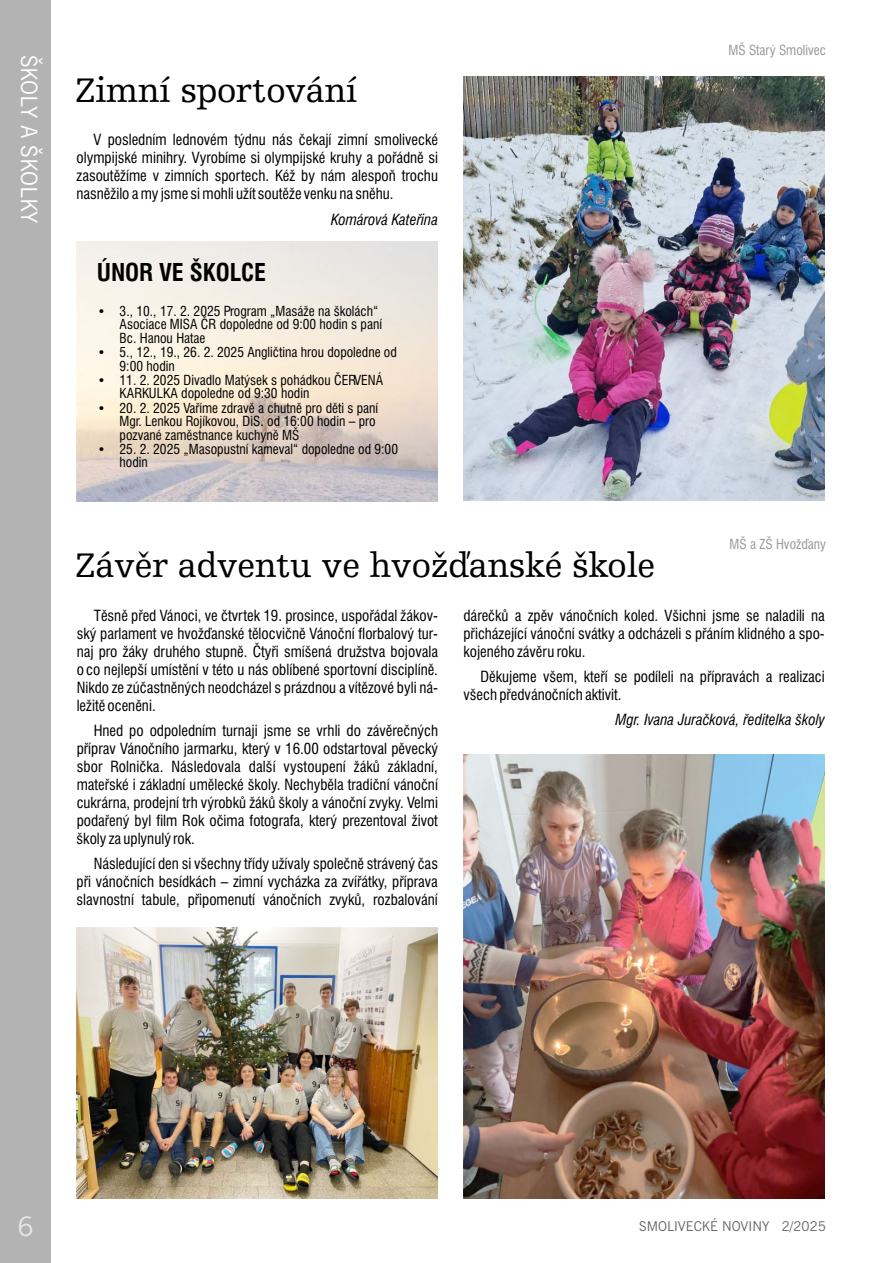
<style>
.page{position:relative;width:893px;height:1263px;background:#fff}
.page>*{position:absolute;margin:0;border:0;box-sizing:border-box;transform-origin:0 0}
.t1{font:36px "Humanist Slabserif 712 AT";letter-spacing:-.005em;color:#000}
.t2{font:27px "News Gothic AT";color:#e6e6e6}
.t3{font:700 condensed 24px "Swiss 721 AT";letter-spacing:-.005em;color:#000}
.t4{font:22.5px "News Gothic AT";color:#fefefe}
.t5{font:condensed 15px/18px "Swiss 721 AT";color:#000;text-align:justify}
.t6{font:italic condensed 15px "Swiss 721 AT";color:#000}
.t7{font:condensed 13.5px/13.6px "Swiss 721 AT";color:#000}
.t8{font:condensed 13.5px "Swiss 721 AT";color:#999}
.t9{font:13.5px "News Gothic AT";color:#666}
</style>
<div class="page">
<div style="left:0;top:0;width:51px;height:1263px;background:#b3b3b3"></div>
<img style="left:464px;top:76px;width:361px;height:424px">
<img style="left:463px;top:755px;width:362px;height:443px">
<img style="left:76px;top:927px;width:362px;height:271px">
<img style="left:76px;top:242px;width:362px;height:259px">
<svg style="left:100px;top:309px;width:3px;height:4px"></svg>
<svg style="left:100px;top:350px;width:3px;height:4px"></svg>
<svg style="left:100px;top:378px;width:3px;height:4px"></svg>
<svg style="left:100px;top:406px;width:3px;height:4px"></svg>
<svg style="left:100px;top:447px;width:3px;height:4px"></svg>
<h3 class="t4" style="left:37px;top:55px;width:170px;rotate:90deg">ŠKOLY A ŠKOLKY</h3>
<h1 class="t1" style="left:75px;top:76px;width:283px">Zimní sportování</h1>
<p class="t5" style="left:77px;top:132px;width:363px;text-indent:17px">V posledním lednovém týdnu nás čekají zimní smolivecké olympijské minihry. Vyrobíme si olympijské kruhy a pořádně si zasoutěžíme v zimních sportech. Kéž by nám alespoň trochu nasněžilo a my jsme si mohli užít soutěže venku na sněhu.</p>
<p class="t6" style="left:331px;top:213px;width:108px">Komárová Kateřina</p>
<h3 class="t3" style="left:97px;top:263px;width:171px">ÚNOR VE ŠKOLCE</h3>
<p class="t7" style="left:120px;top:305px;width:279px">3., 10., 17. 2. 2025 Program „Masáže na školách“ Asociace MISA ČR dopoledne od 9:00 hodin s paní Bc. Hanou Hatae<br>5., 12., 19., 26. 2. 2025 Angličtina hrou dopoledne od 9:00 hodin</p>
<p class="t7" style="left:120px;top:374px;width:265px">11. 2. 2025 Divadlo Matýsek s pohádkou ČERVENÁ<br>KARKULKA dopoledne od 9:30 hodin</p>
<p class="t7" style="left:120px;top:402px;width:260px">20. 2. 2025 Vaříme zdravě a chutně pro děti s paní<br>Mgr. Lenkou Rojíkovou, DiS. od 16:00 hodin – pro pozvané zaměstnance kuchyně MŠ</p>
<p class="t7" style="left:120px;top:443px;width:280px">25. 2. 2025 „Masopustní karneval“ dopoledne od 9:00 hodin</p>
<h1 class="t1" style="left:76px;top:551px;width:581px">Závěr adventu ve hvožďanské škole</h1>
<p class="t8" style="left:728px;top:45px;width:99px">MŠ Starý Smolivec</p>
<p class="t8" style="left:729px;top:539px;width:98px">MŠ a ZŠ Hvožďany</p>
<p class="t5" style="left:77px;top:607px;width:363px;text-indent:17px">Těsně před Vánoci, ve čtvrtek 19. prosince, uspořádal žákov&shy;ský parlament ve hvožďanské tělocvičně Vánoční florbalový tur&shy;naj pro žáky druhého stupně. Čtyři smíšená družstva bojovala o co nejlepší umístění v této u nás oblíbené sportovní disciplíně.<br>Nikdo ze zúčastněných neodcházel s prázdnou a vítězové byli ná&shy;ležitě oceněni.</p>
<p class="t5" style="left:77px;top:722px;width:363px;text-indent:17px">Hned po odpoledním turnaji jsme se vrhli do závěrečných příprav Vánočního jarmarku, který v 16.00 odstartoval pěvecký sbor Rolnička. Následovala další vystoupení žáků základní, mateřské i základní umělecké školy. Nechyběla tradiční vánoční cukrárna, prodejní trh výrobků žáků školy a vánoční zvyky. Velmi podařený byl film Rok očima fotografa, který prezentoval život školy za uplynulý rok.</p>
<p class="t5" style="left:77px;top:856px;width:363px;text-indent:17px">Následující den si všechny třídy užívaly společně strávený čas při vánočních besídkách – zimní vycházka za zvířátky, příprava slavnostní tabule, připomenutí vánočních zvyků, rozbalování</p>
<p class="t5" style="left:463px;top:607px;width:363px">dárečků a zpěv vánočních koled. Všichni jsme se naladili na přicházející vánoční svátky a odcházeli s přáním klidného a spo&shy;kojeného závěru roku.</p>
<p class="t5" style="left:463px;top:669px;width:363px;text-indent:17px">Děkujeme všem, kteří se podíleli na přípravách a realizaci všech předvánočních aktivit.</p>
<p class="t6" style="left:615px;top:714px;width:211px">Mgr. Ivana Juračková, ředitelka školy</p>
<h2 class="t2" style="left:18px;top:1216px;width:18px">6</h2>
<p class="t9" style="left:639px;top:1221px;width:188px">SMOLIVECKÉ NOVINY 2/2025</p>
</div>
